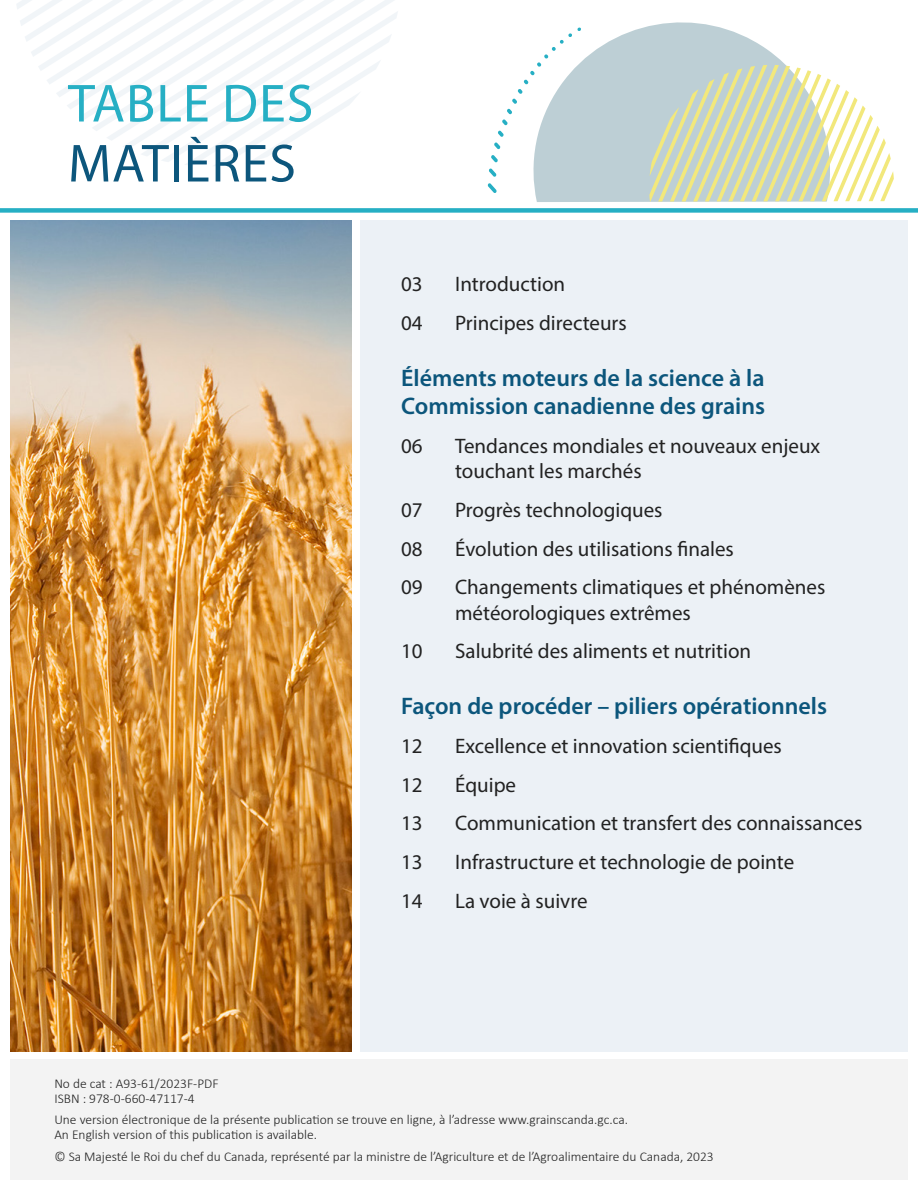
<style>
.page{position:relative;width:918px;height:1188px;background:#fff}
.page>*{position:absolute;margin:0;border:0;box-sizing:border-box;transform-origin:0 0}
.t1{font:54px "Myriad Pro";letter-spacing:.02em;color:#26afc4}
.t2{font:54px "Myriad Pro";letter-spacing:.02em;color:#0c567c}
.Paragraph_Style{font:600 24px/28.8px "Myriad Pro";color:#0c567c}
.Paragraph_Style-2{font:21px/25.2px "Myriad Pro";color:#222}
.Body_copy{font:300 13.5px/15px "Calibri";color:#222}
</style>
<div class="page">
<svg style="left:534px;top:22px;width:252px;height:180px;background:#c7d6db"></svg>
<svg style="left:17px;top:0;width:381px;height:166px"></svg>
<svg style="left:489px;top:27px;width:92px;height:150px"></svg>
<svg style="left:488px;top:183px;width:9px;height:10px"></svg>
<svg style="left:649px;top:65px;width:245px;height:137px"></svg>
<div style="left:0;top:208px;width:918px;height:5px;background:#26afc4"></div>
<div style="left:361px;top:220px;width:547px;height:832px;background:#ecf1f6"></div>
<div style="left:10px;top:1059px;width:898px;height:120px;background:#f3f3f3"></div>
<img style="left:10px;top:220px;width:342px;height:832px">
<p class="t1" style="left:68px;top:70px;width:247px">TABLE DES</p>
<p class="t2" style="left:68px;top:130px;width:229px">MATIÈRES</p>
<p class="Paragraph_Style-2" style="left:401px;top:271px;width:23px">03</p>
<p class="Paragraph_Style-2" style="left:455px;top:271px;width:112px">Introduction</p>
<p class="Paragraph_Style-2" style="left:401px;top:310px;width:23px">04</p>
<p class="Paragraph_Style-2" style="left:455px;top:310px;width:173px">Principes directeurs</p>
<p class="Paragraph_Style" style="left:401px;top:363px;width:366px">Éléments moteurs de la science à la<br>Commission canadienne des grains</p>
<p class="Paragraph_Style-2" style="left:401px;top:433px;width:23px">06</p>
<p class="Paragraph_Style-2" style="left:455px;top:433px;width:367px">Tendances mondiales et nouveaux enjeux touchant les marchés</p>
<p class="Paragraph_Style-2" style="left:401px;top:497px;width:23px">07</p>
<p class="Paragraph_Style-2" style="left:455px;top:497px;width:209px">Progrès technologiques</p>
<p class="Paragraph_Style-2" style="left:401px;top:536px;width:23px">08</p>
<p class="Paragraph_Style-2" style="left:455px;top:536px;width:280px">Évolution des utilisations finales</p>
<p class="Paragraph_Style-2" style="left:401px;top:575px;width:23px">09</p>
<p class="Paragraph_Style-2" style="left:455px;top:575px;width:372px">Changements climatiques et phénomènes météorologiques extrêmes</p>
<p class="Paragraph_Style-2" style="left:401px;top:638px;width:23px">10</p>
<p class="Paragraph_Style-2" style="left:455px;top:638px;width:298px">Salubrité des aliments et nutrition</p>
<p class="Paragraph_Style" style="left:401px;top:691px;width:427px">Façon de procéder – piliers opérationnels</p>
<p class="Paragraph_Style-2" style="left:401px;top:733px;width:23px">12</p>
<p class="Paragraph_Style-2" style="left:455px;top:733px;width:328px">Excellence et innovation scientifiques</p>
<p class="Paragraph_Style-2" style="left:401px;top:772px;width:23px">12</p>
<p class="Paragraph_Style-2" style="left:455px;top:772px;width:63px">Équipe</p>
<p class="Paragraph_Style-2" style="left:401px;top:810px;width:23px">13</p>
<p class="Paragraph_Style-2" style="left:455px;top:810px;width:409px">Communication et transfert des connaissances</p>
<p class="Paragraph_Style-2" style="left:401px;top:849px;width:23px">13</p>
<p class="Paragraph_Style-2" style="left:455px;top:849px;width:341px">Infrastructure et technologie de pointe</p>
<p class="Paragraph_Style-2" style="left:401px;top:888px;width:23px">14</p>
<p class="Paragraph_Style-2" style="left:455px;top:888px;width:134px">La voie à suivre</p>
<p class="Body_copy" style="left:54px;top:1075px;width:166px">No de cat : A93-61/2023F-PDF<br>ISBN : 978-0-660-47117-4</p>
<p class="Body_copy" style="left:54px;top:1112px;width:575px">Une version électronique de la présente publication se trouve en ligne, à l’adresse www.grainscanda.gc.ca.<br>An English version of this publication is available.</p>
<p class="Body_copy" style="left:54px;top:1149px;width:661px">© Sa Majesté le Roi du chef du Canada, représenté par la ministre de l’Agriculture et de l’Agroalimentaire du Canada, 2023</p>
</div>
